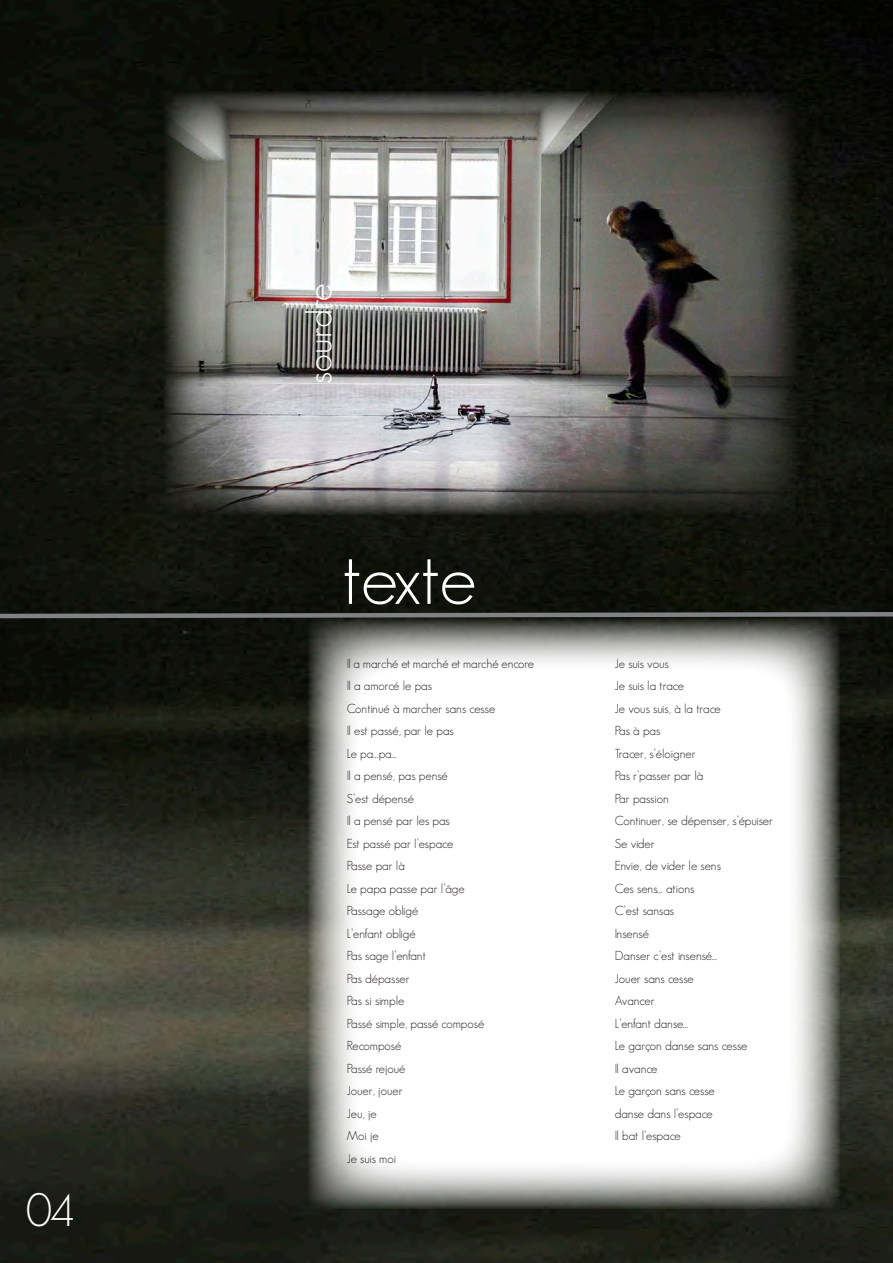
<style>
.page{position:relative;width:893px;height:1263px;background:#fff}
.page>*{position:absolute;margin:0;border:0;box-sizing:border-box;transform-origin:0 0}
.t1{font:300 75px "Geosans";color:#fff}
.t2{font:300 45px "Geosans";color:#fff}
.t3{font:300 36px "Geosans";color:#fff}
.t4{font:300 12.75px/22.5px "Geosans";color:#231f20}
</style>
<div class="page">
<img style="left:0;top:0;width:893px;height:1263px">
<img style="left:163px;top:91px;width:636px;height:424px">
<svg style="left:308px;top:621px;width:532px;height:588px"></svg>
<svg style="left:0;top:609px;width:893px;height:12px;background:#3a3c39"></svg>
<h2 class="t2" style="left:26px;top:1186px;width:48px">04</h2>
<h3 class="t3" style="left:299px;top:384px;width:102px;rotate:-90deg">sourdre</h3>
<h1 class="t1" style="left:342px;top:536px;width:136px">texte</h1>
<p class="t4" style="left:347px;top:652px;width:189px">Il a marché et marché et marché encore<br>Il a amorcé le pas<br>Continué à marcher sans cesse<br>Il est passé, par le pas<br>Le pa…pa…<br>Il a pensé, pas pensé<br>S’est dépensé<br>Il a pensé par les pas<br>Est passé par l’espace<br>Passe par là<br>Le papa passe par l’âge<br>Passage obligé<br>L’enfant obligé<br>Pas sage l’enfant<br>Pas dépasser<br>Pas si simple<br>Passé simple, passé composé<br>Recomposé<br>Passé rejoué<br>Jouer, jouer<br>Jeu, je<br>Moi je<br>Je suis moi</p>
<p class="t4" style="left:615px;top:652px;width:160px">Je suis vous<br>Je suis la trace<br>Je vous suis, à la trace<br>Pas à pas<br>Tracer, s’éloigner<br>Pas r’passer par là<br>Par passion<br>Continuer, se dépenser, s’épuiser<br>Se vider<br>Envie, de vider le sens<br>Ces sens… ations<br>C’est sansas<br>Insensé<br>Danser c’est insensé…<br>Jouer sans cesse<br>Avancer<br>L’enfant danse…<br>Le garçon danse sans cesse<br>Il avance<br>Le garçon sans cesse<br>danse dans l’espace<br>Il bat l’espace</p>
</div>
